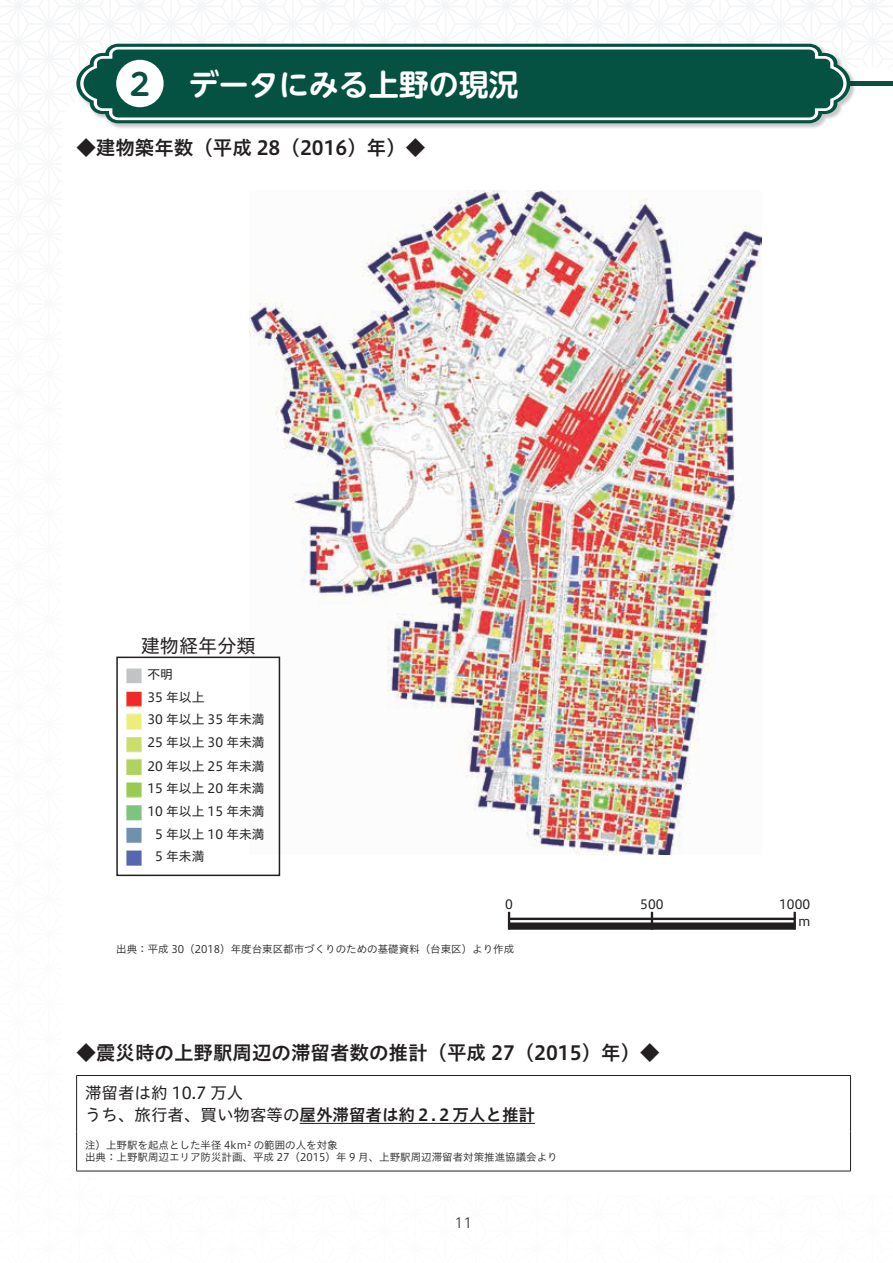
<style>
.page{position:relative;width:893px;height:1263px;background:#fff}
.page>*{position:absolute;margin:0;border:0;box-sizing:border-box;transform-origin:0 0}
.t1{font:700 30px "UD Shin M Go Pr 6 N De";color:#fff}
.t2{font:19.5px "Hiragino UD Sans Std N W6";color:#231f20}
.t3{font:19.2px "Hiragino UD Sans Std N W4";color:#231f20}
.t4{font:16.5px "Hiragino UD Sans Std N W6";color:#231f20}
.t5{font:16.5px "Hiragino UD Sans Std N W4";color:#231f20}
.t6{font:300 13.5px "UD Shin Go Pro";color:#231f20}
.t7{font:12.75px/17.1px "Hiragino UD Sans Std N W4";color:#231f20;text-align:right}
.t8{font:10.5px/12px "Hiragino UD Sans Std N W3";color:#231f20}
.s1{color:#055142}
.s2{font-family:"Hiragino UD Sans Std N W4"}
</style>
<div class="page">
<div style="left:85px;top:81px;width:808px;height:5px;background:#055142"></div>
<div style="left:76px;top:44px;width:780px;height:85px;background:#231f20;opacity:.25"></div>
<svg style="left:76px;top:44px;width:774px;height:79px;background:#377367"></svg>
<svg style="left:80px;top:47px;width:767px;height:73px;background:#1e6254"></svg>
<div style="left:116px;top:60px;width:48px;height:47px;background:#fff;border-radius:50%"></div>
<img style="left:250px;top:190px;width:511px;height:665px">
<img style="left:121px;top:656px;width:26px;height:210px">
<svg style="left:508px;top:912px;width:288px;height:18px"></svg>
<div style="left:116px;top:657px;width:164px;height:219px;border:2px solid #231f20"></div>
<svg style="left:77px;top:1076px;width:773px;height:95px"></svg>
<hr style="left:76px;top:1075px;width:775px;height:1px;background:#231f20">
<hr style="left:76px;top:1076px;width:1px;height:55px;background:#231f20">
<hr style="left:850px;top:1076px;width:1px;height:55px;background:#231f20">
<hr style="left:76px;top:1131px;width:1px;height:40px;background:#231f20">
<hr style="left:850px;top:1131px;width:1px;height:40px;background:#231f20">
<hr style="left:76px;top:1171px;width:775px;height:1px;background:#231f20">
<hr style="left:300px;top:1123px;width:235px;height:1px;background:#231f20">
<h1 class="t1" style="left:125px;top:58px;width:395px"><span class="s1">２</span>　 データにみる上野の現況</h1>
<h2 class="t2" style="left:76px;top:132px;width:351px">◆建物築年数（平成 28（2016）年）◆</h2>
<h3 class="t3" style="left:141px;top:631px;width:116px">建物経年分類</h3>
<p class="t7" style="left:147px;top:665px;width:27px">不明</p>
<p class="t7" style="left:147px;top:687px;width:58px">35 年以上</p>
<p class="t7" style="left:147px;top:710px;width:119px">30 年以上 35 年未満</p>
<p class="t7" style="left:147px;top:733px;width:119px">25 年以上 30 年未満</p>
<p class="t7" style="left:147px;top:756px;width:119px">20 年以上 25 年未満</p>
<p class="t7" style="left:147px;top:779px;width:119px">15 年以上 20 年未満</p>
<p class="t7" style="left:147px;top:802px;width:119px">10 年以上 15 年未満</p>
<p class="t7" style="left:155px;top:825px;width:111px">5 年以上 10 年未満</p>
<p class="t7" style="left:155px;top:846px;width:51px">5 年未満</p>
<p class="t7" style="left:505px;top:895px;width:9px">0</p>
<p class="t7" style="left:640px;top:895px;width:25px">500</p>
<p class="t7" style="left:779px;top:895px;width:33px">1000 m</p>
<p class="t8" style="left:116px;top:942px;width:399px">出典：平成 30（2018）年度台東区都市づくりのための基礎資料（台東区）より作成</p>
<h2 class="t2" style="left:77px;top:1037px;width:585px">◆震災時の上野駅周辺の滞留者数の推計（平成 27（2015）年）◆</h2>
<h3 class="t5" style="left:85px;top:1080px;width:160px">滞留者は約 10.7 万人</h3>
<h3 class="t4" style="left:85px;top:1102px;width:451px"><span class="s2">うち、旅行者、買い物客等の</span>屋外滞留者は約２.２万人と推計</h3>
<p class="t8" style="left:85px;top:1139px;width:474px">注）上野駅を起点とした半径 4km² の範囲の人を対象<br>出典：上野駅周辺エリア防災計画、平成 27（2015）年 9 月、上野駅周辺滞留者対策推進協議会より</p>
<p class="t6" style="left:454px;top:1212px;width:19px">11</p>
</div>
